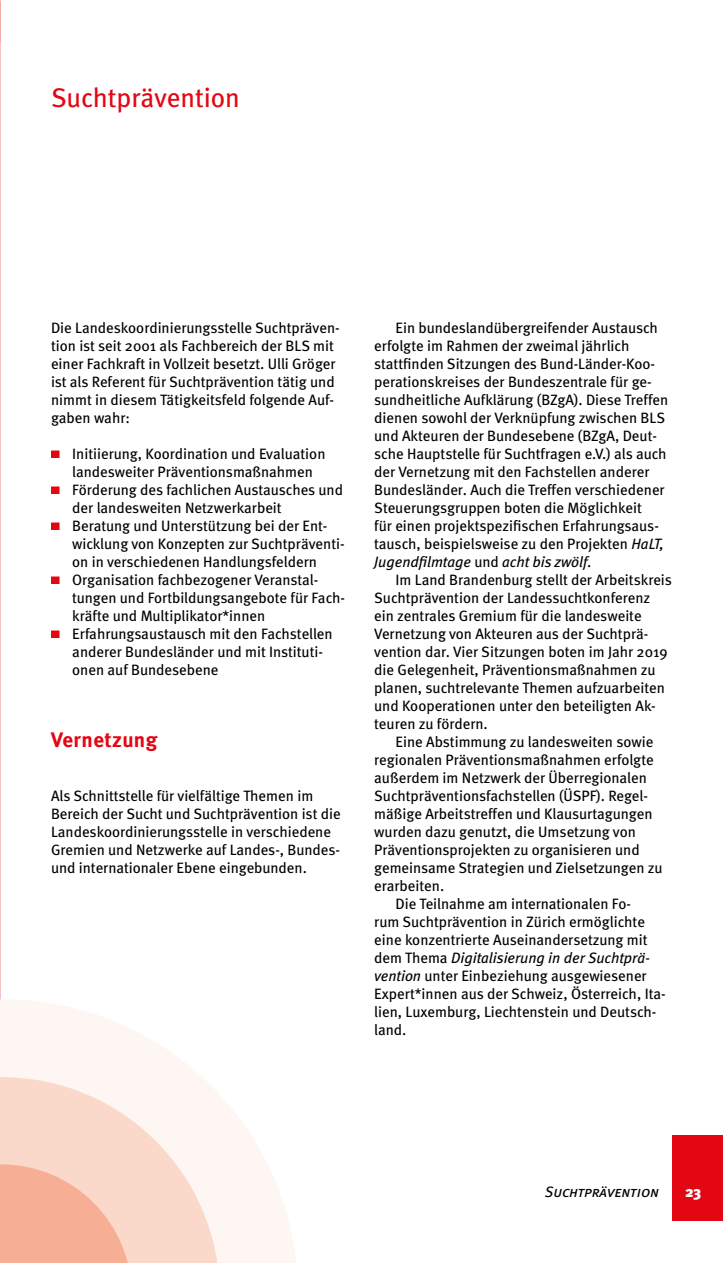
<style>
.page{position:relative;width:723px;height:1263px;background:#fff}
.page>*{position:absolute;margin:0;border:0;box-sizing:border-box;transform-origin:0 0}
.t1{font:27px "Meta";color:#e30613}
.t2{font:700 21px "Meta";letter-spacing:.025em;color:#e30613}
.t3{font:15px/18px "Meta";color:#000}
.t4{font:italic 15px "Meta";color:#000}
.t5{font:15px "Meta Book Italic Caps";letter-spacing:-.01em;color:#000}
.t6{font:900 15px "Meta";color:#fff}
.s1{font-style:italic}
.s2{font-style:normal}
</style>
<div class="page">
<svg style="left:0;top:999px;width:296px;height:264px;fill:#fef6f2"></svg>
<svg style="left:0;top:1077px;width:220px;height:186px;fill:#fbd9ca"></svg>
<svg style="left:0;top:1164px;width:132px;height:99px;background:#f7baa3"></svg>
<div style="left:672px;top:1135px;width:51px;height:85px;background:#e30613"></div>
<div style="left:51px;top:450px;width:9px;height:8px;background:#e30613"></div>
<div style="left:51px;top:486px;width:9px;height:8px;background:#e30613"></div>
<div style="left:51px;top:522px;width:9px;height:8px;background:#e30613"></div>
<div style="left:51px;top:576px;width:9px;height:8px;background:#e30613"></div>
<div style="left:51px;top:630px;width:9px;height:8px;background:#e30613"></div>
<h1 class="t1" style="left:51px;top:80px;width:190px">Suchtprävention</h1>
<p class="t3" style="left:51px;top:318px;width:290px">Die Landeskoordinierungsstelle Suchtpräven&shy;tion ist seit 2001 als Fachbereich der BLS mit einer Fachkraft in Vollzeit besetzt. Ulli Gröger ist als Referent für Suchtprävention tätig und nimmt in diesem Tätigkeitsfeld folgende Auf&shy;gaben wahr:</p>
<p class="t3" style="left:72px;top:444px;width:274px">Initiierung, Koordination und Evaluation landesweiter Präventionsmaßnahmen Förderung des fachlichen Austausches und der landesweiten Netzwerkarbeit<br>Beratung und Unterstützung bei der Ent&shy;wicklung von Konzepten zur Suchtpräventi&shy;on in verschiedenen Handlungsfeldern Organisation fachbezogener Veranstal&shy;tungen und Fortbildungsangebote für Fach&shy;kräfte und Multiplikator*innen Erfahrungsaustausch mit den Fachstellen anderer Bundesländer und mit Instituti&shy;onen auf Bundesebene</p>
<h2 class="t2" style="left:51px;top:726px;width:108px">Vernetzung</h2>
<p class="t3" style="left:51px;top:786px;width:291px">Als Schnittstelle für vielfältige Themen im Bereich der Sucht und Suchtprävention ist die Landeskoordinierungsstelle in verschiedene Gremien und Netzwerke auf Landes-, Bundes&shy;und internationaler Ebene eingebunden.</p>
<p class="t3" style="left:374px;top:318px;width:295px;text-indent:21px">Ein bundeslandübergreifender Austausch erfolgte im Rahmen der zweimal jährlich stattfinden Sitzungen des Bund-Länder-Koo&shy;perationskreises der Bundeszentrale für ge&shy;sundheitliche Aufklärung (BZgA). Diese Treffen dienen sowohl der Verknüpfung zwischen BLS und Akteuren der Bundesebene (BZgA, Deut&shy;sche Hauptstelle für Suchtfragen e.V.) als auch der Vernetzung mit den Fachstellen anderer Bundesländer. Auch die Treffen verschiedener Steuerungsgruppen boten die Möglichkeit<br>für einen projektspezifischen Erfahrungsaus&shy;tausch, beispielsweise zu den Projekten <span class="s1">HaLT, Jugendfilmtage</span> und <span class="s1">acht bis zwölf</span>.</p>
<p class="t3" style="left:374px;top:570px;width:299px;text-indent:21px">Im Land Brandenburg stellt der Arbeitskreis Suchtprävention der Landessuchtkonferenz ein zentrales Gremium für die landesweite Vernetzung von Akteuren aus der Suchtprä&shy;vention dar. Vier Sitzungen boten im Jahr 2019 die Gelegenheit, Präventionsmaßnahmen zu planen, suchtrelevante Themen aufzuarbeiten und Kooperationen unter den beteiligten Ak&shy;teuren zu fördern.</p>
<p class="t3" style="left:395px;top:732px;width:259px">Eine Abstimmung zu landesweiten sowie</p>
<p class="t3" style="left:374px;top:750px;width:281px">regionalen Präventionsmaßnahmen erfolgte</p>
<p class="t3" style="left:374px;top:768px;width:274px">außerdem im Netzwerk der Überregionalen</p>
<p class="t3" style="left:374px;top:786px;width:275px">Suchtpräventionsfachstellen (ÜSPF). Regel-</p>
<p class="t3" style="left:374px;top:804px;width:280px">mäßige Arbeitstreffen und Klausurtagungen</p>
<p class="t3" style="left:374px;top:822px;width:263px">wurden dazu genutzt, die Umsetzung von</p>
<p class="t3" style="left:374px;top:840px;width:267px">Präventionsprojekten zu organisieren und</p>
<p class="t3" style="left:374px;top:858px;width:290px">gemeinsame Strategien und Zielsetzungen zu</p>
<p class="t3" style="left:374px;top:876px;width:71px">erarbeiten.</p>
<p class="t3" style="left:395px;top:894px;width:237px">Die Teilnahme am internationalen Fo-</p>
<p class="t3" style="left:374px;top:912px;width:272px">rum Suchtprävention in Zürich ermöglichte</p>
<p class="t3" style="left:374px;top:930px;width:275px">eine konzentrierte Auseinandersetzung mit</p>
<p class="t4" style="left:374px;top:948px;width:277px"><span class="s2">dem Thema</span> Digitalisierung in der Suchtprä-</p>
<p class="t3" style="left:374px;top:966px;width:274px"><span class="s1">vention</span> unter Einbeziehung ausgewiesener</p>
<p class="t3" style="left:374px;top:984px;width:293px">Expert*innen aus der Schweiz, Österreich, Ita-</p>
<p class="t3" style="left:374px;top:1002px;width:284px">lien, Luxemburg, Liechtenstein und Deutsch-</p>
<p class="t3" style="left:374px;top:1020px;width:34px">land.</p>
<p class="t5" style="left:545px;top:1182px;width:116px">Suchtprävention</p>
<p class="t6" style="left:685px;top:1183px;width:18px">23</p>
</div>
